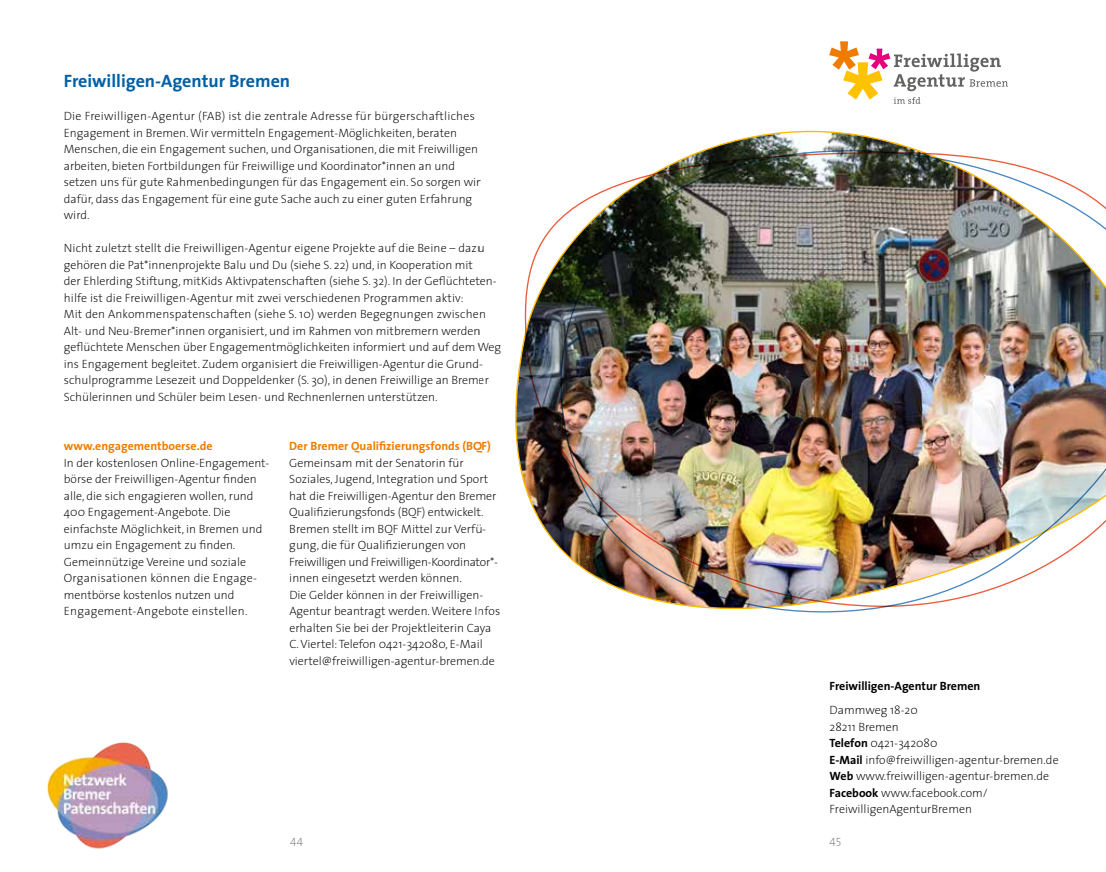
<style>
.page{position:relative;width:1106px;height:872px;background:#fff}
.page>*{position:absolute;margin:0;border:0;box-sizing:border-box;transform-origin:0 0}
.t1{font:700 18px "The Sans";color:#0061a7}
.t2{font:200 12px/16.5px "The Sans";color:#000}
.t3{font:700 12px "The Sans";color:#ef7c00}
.t4{font:700 12px "The Sans";color:#000}
.t5{font:12px "The Sans Extra Light Caps";color:#7d7d7d}
.s1{font-weight:700}
</style>
<div class="page">
<img style="left:47px;top:742px;width:121px;height:107px">
<img style="left:515px;top:130px;width:591px;height:483px">
<svg style="left:829px;top:41px;width:179px;height:63px"></svg>
<h1 class="t1" style="left:64px;top:66px;width:228px">Freiwilligen-Agentur Bremen</h1>
<p class="t2" style="left:64px;top:107px;width:418px">Die Freiwilligen-Agentur (FAB) ist die zentrale Adresse für bürgerschaftliches Engagement in Bremen.Wir vermitteln Engagement-Möglichkeiten, beraten Menschen, die ein Engagement suchen, und Organisationen, die mit Freiwilligen arbeiten, bieten Fortbildungen für Freiwillige und Koordinator*innen an und setzen uns für gute Rahmenbedingungen für das Engagement ein. So sorgen wir dafür, dass das Engagement für eine gute Sache auch zu einer guten Erfahrung wird.</p>
<p class="t2" style="left:64px;top:239px;width:439px">Nicht zuletzt stellt die Freiwilligen-Agentur eigene Projekte auf die Beine – dazu gehören die Pat*innenprojekte Balu und Du (siehe S. 22) und, in Kooperation mit<br>der Ehlerding Stiftung, mitKids Aktivpatenschaften (siehe S. 32). In der Geflüchteten&shy;hilfe ist die Freiwilligen-Agentur mit zwei verschiedenen Programmen aktiv:<br>Mit den Ankommenspatenschaften (siehe S. 10) werden Begegnungen zwischen Alt- und Neu-Bremer*innen organisiert, und im Rahmen von mitbremern werden geflüchtete Menschen über Engagementmöglichkeiten informiert und auf dem Weg ins Engagement begleitet. Zudem organisiert die Freiwilligen-Agentur die Grund&shy;schulprogramme Lesezeit und Doppeldenker (S. 30), in denen Freiwillige an Bremer Schülerinnen und Schüler beim Lesen- und Rechnenlernen unterstützen.</p>
<p class="t3" style="left:64px;top:436px;width:150px">www.engagementboerse.de</p>
<p class="t2" style="left:64px;top:454px;width:207px">In der kostenlosen Online-Engagement&shy;börse der Freiwilligen-Agentur finden alle, die sich engagieren wollen, rund 400 Engagement-Angebote. Die einfachste Möglichkeit, in Bremen und umzu ein Engagement zu finden.<br>Gemeinnützige Vereine und soziale Organisationen können die Engage&shy;mentbörse kostenlos nutzen und Engagement-Angebote einstellen.</p>
<p class="t3" style="left:289px;top:436px;width:203px">Der Bremer Qualifizierungsfonds (BQF)</p>
<p class="t2" style="left:289px;top:454px;width:212px">Gemeinsam mit der Senatorin für Soziales, Jugend, Integration und Sport hat die Freiwilligen-Agentur den Bremer Qualifizierungsfonds (BQF) entwickelt.<br>Bremen stellt im BQF Mittel zur Verfü&shy;gung, die für Qualifizierungen von Freiwilligen und Freiwilligen-Koordinator*- innen eingesetzt werden können.<br>Die Gelder können in der Freiwilligen-Agentur beantragt werden.Weitere Infos erhalten Sie bei der Projektleiterin Caya C.Viertel:Telefon 0421-342080, E-Mail viertel@freiwilligen-agentur-bremen.de</p>
<p class="t4" style="left:829px;top:675px;width:152px">Freiwilligen-Agentur Bremen</p>
<p class="t2" style="left:829px;top:701px;width:231px">Dammweg 18-20<br>28211 Bremen<br><span class="s1">Telefon</span> 0421-342080<br><span class="s1">E-Mail</span> info@freiwilligen-agentur-bremen.de<br><span class="s1">Web</span> www.freiwilligen-agentur-bremen.de<br><span class="s1">Facebook</span> www.facebook.com/<br>FreiwilligenAgenturBremen</p>
<p class="t5" style="left:290px;top:832px;width:14px">44</p>
<p class="t5" style="left:829px;top:832px;width:13px">45</p>
</div>
